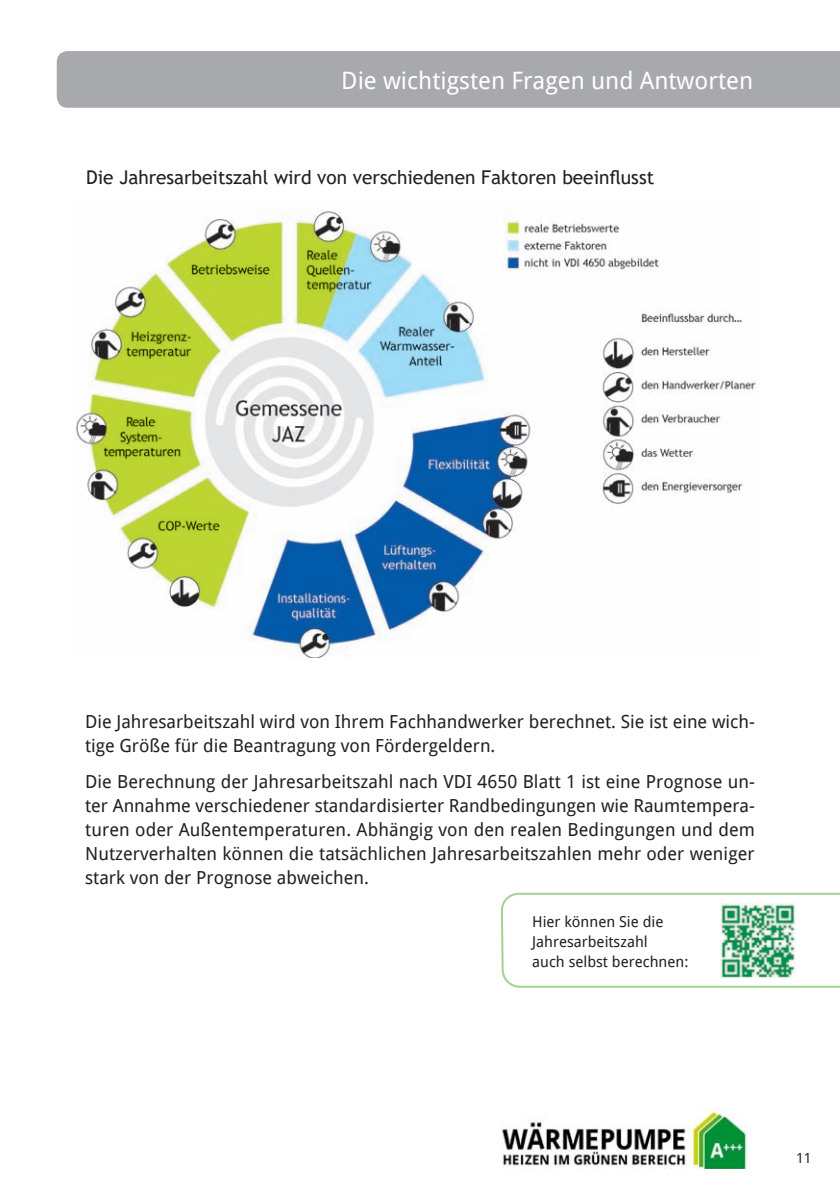
<style>
.page{position:relative;width:840px;height:1191px;background:#fff}
.page>*{position:absolute;margin:0;border:0;box-sizing:border-box;transform-origin:0 0}
.TITELZEILE{font:24px "Droid Sans";color:#fff}
.ZÜ{font:19px "Trebuchet MS";color:#231f20}
.COPY{font:18px/24px "Droid Sans";color:#231f20}
.Text_QR-Code{font:15px/20px "Droid Sans";color:#231f20}
.t1{font:14px "Droid Sans";color:#231f20}
</style>
<div class="page">
<div style="left:57px;top:51px;width:782px;height:57px;background:#a8a9ad"></div>
<img style="left:502px;top:1111px;width:246px;height:57px">
<img style="left:76px;top:210px;width:681px;height:447px">
<svg style="left:501px;top:892px;width:338px;height:96px"></svg>
<img style="left:720px;top:903px;width:74px;height:74px">
<p class="TITELZEILE" style="left:341px;top:65px;width:413px">Die wichtigsten Fragen und Antworten</p>
<p class="ZÜ" style="left:86px;top:165px;width:569px">Die Jahresarbeitszahl wird von verschiedenen Faktoren beeinflusst</p>
<p class="COPY" style="left:85px;top:710px;width:671px">Die Jahresarbeitszahl wird von Ihrem Fachhandwerker berechnet. Sie ist eine wich&shy;tige Größe für die Beantragung von Fördergeldern.</p>
<p class="COPY" style="left:85px;top:769px;width:671px;text-align:justify">Die Berechnung der Jahresarbeitszahl nach VDI 4650 Blatt 1 ist eine Prognose un&shy;ter Annahme verschiedener standardisierter Randbedingungen wie Raumtempera&shy;turen oder Außentemperaturen. Abhängig von den realen Bedingungen und dem Nutzerverhalten können die tatsächlichen Jahresarbeitszahlen mehr oder weniger stark von der Prognose abweichen.</p>
<p class="Text_QR-Code" style="left:532px;top:911px;width:158px">Hier können Sie die<br>Jahresarbeitszahl<br>auch selbst berechnen:</p>
<p class="t1" style="left:795px;top:1148px;width:17px">11</p>
</div>
